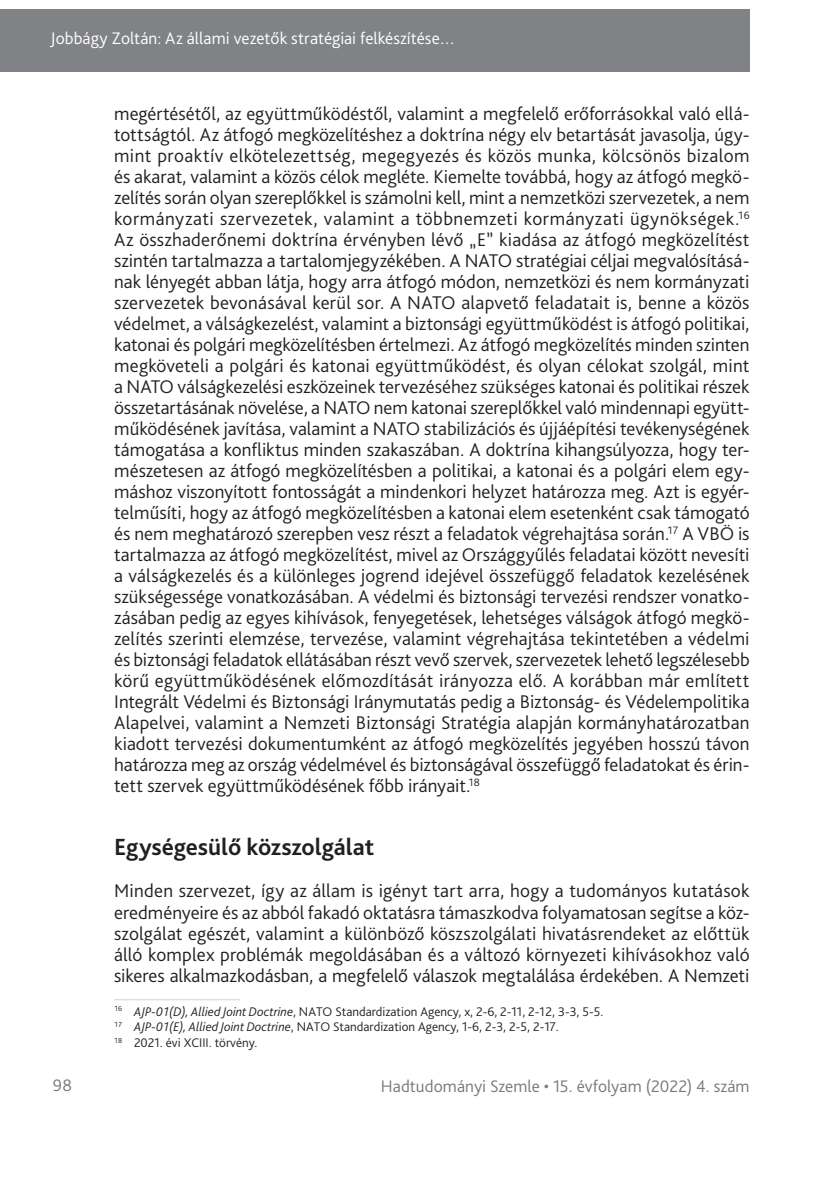
<style>
.page{position:relative;width:834px;height:1181px;background:#fff}
.page>*{position:absolute;margin:0;border:0;box-sizing:border-box;transform-origin:0 0}
._1_1__Head{font:700 24.5px "Bliss Pro";letter-spacing:-.005em;color:#231f20}
._2__Body_1st_paragra{font:300 19.25px/21px "Bliss Pro";letter-spacing:.01em;color:#231f20;text-align:justify}
.t1{font:300 17.5px "Bliss Pro";letter-spacing:.01em;color:#fff}
.t2{font:300 17.5px "Bliss Pro";letter-spacing:.005em;color:#767a7c}
.Lábjegyzet{font:300 13.12px "Bliss Pro";color:#231f20}
.s1{font-style:italic}
</style>
<div class="page">
<div style="left:0;top:9px;width:749px;height:63px;background:#808285"></div>
<hr style="left:114px;top:999px;width:126px;height:1px;background:#d1d2d4">
<p class="t1" style="left:51px;top:27px;width:406px">Jobbágy Zoltán: Az állami vezetők stratégiai felkészítése…</p>
<p class="_2__Body_1st_paragra" style="left:114px;top:103px;width:637px">megértésétől, az együttműködéstől, valamint a megfelelő erőforrásokkal való ellá&shy;tottságtól. Az átfogó megközelítéshez a doktrína négy elv betartását javasolja, úgy&shy;mint proaktív elkötelezettség, megegyezés és közös munka, kölcsönös bizalom és akarat, valamint a közös célok megléte. Kiemelte továbbá, hogy az átfogó megkö&shy;zelítés során olyan szereplőkkel is számolni kell, mint a nemzetközi szervezetek, a nem kormányzati szervezetek, valamint a többnemzeti kormányzati ügynökségek.<sup>16<br></sup>Az összhaderőnemi doktrína érvényben lévő „E” kiadása az átfogó megközelítést szintén tartalmazza a tartalomjegyzékében. A NATO stratégiai céljai megvalósításá&shy;nak lényegét abban látja, hogy arra átfogó módon, nemzetközi és nem kormányzati szervezetek bevonásával kerül sor. A NATO alapvető feladatait is, benne a közös védelmet, a válságkezelést, valamint a biztonsági együttműködést is átfogó politikai, katonai és polgári megközelítésben értelmezi. Az átfogó megközelítés minden szinten megköveteli a polgári és katonai együttműködést, és olyan célokat szolgál, mint a NATO válságkezelési eszközeinek tervezéséhez szükséges katonai és politikai részek összetartásának növelése, a NATO nem katonai szereplőkkel való mindennapi együtt&shy;működésének javítása, valamint a NATO stabilizációs és újjáépítési tevékenységének támogatása a konfliktus minden szakaszában. A doktrína kihangsúlyozza, hogy ter&shy;mészetesen az átfogó megközelítésben a politikai, a katonai és a polgári elem egy&shy;máshoz viszonyított fontosságát a mindenkori helyzet határozza meg. Azt is egyér&shy;telműsíti, hogy az átfogó megközelítésben a katonai elem esetenként csak támogató és nem meghatározó szerepben vesz részt a feladatok végrehajtása során.<sup>17</sup> A VBÖ is tartalmazza az átfogó megközelítést, mivel az Országgyűlés feladatai között nevesíti a válságkezelés és a különleges jogrend idejével összefüggő feladatok kezelésének szükségessége vonatkozásában. A védelmi és biztonsági tervezési rendszer vonatko&shy;zásában pedig az egyes kihívások, fenyegetések, lehetséges válságok átfogó megkö&shy;zelítés szerinti elemzése, tervezése, valamint végrehajtása tekintetében a védelmi és biztonsági feladatok ellátásában részt vevő szervek, szervezetek lehető legszélesebb körű együttműködésének előmozdítását irányozza elő. A korábban már említett Integrált Védelmi és Biztonsági Iránymutatás pedig a Biztonság- és Védelempolitika Alapelvei, valamint a Nemzeti Biztonsági Stratégia alapján kormányhatározatban kiadott tervezési dokumentumként az átfogó megközelítés jegyében hosszú távon határozza meg az ország védelmével és biztonságával összefüggő feladatokat és érin&shy;tett szervek együttműködésének főbb irányait.<sup>18</sup></p>
<p class="_1_1__Head" style="left:114px;top:832px;width:261px">Egységesülő közszolgálat</p>
<p class="_2__Body_1st_paragra" style="left:114px;top:880px;width:636px">Minden szervezet, így az állam is igényt tart arra, hogy a tudományos kutatások eredményeire és az abból fakadó oktatásra támaszkodva folyamatosan segítse a köz&shy;szolgálat egészét, valamint a különböző köszszolgálati hivatásrendeket az előttük álló komplex problémák megoldásában és a változó környezeti kihívásokhoz való sikeres alkalmazkodásban, a megfelelő válaszok megtalálása érdekében. A Nemzeti</p>
<p class="Lábjegyzet" style="left:114px;top:1003px;width:490px"><sup>16</sup> <span class="s1">AJP-01(D), Allied Joint Doctrine</span>, NATO Standardization Agency, x, 2-6, 2-11, 2-12, 3-3, 5-5.</p>
<p class="Lábjegyzet" style="left:114px;top:1018px;width:446px"><sup>17</sup> <span class="s1">AJP-01(E), Allied Joint Doctrine</span>, NATO Standardization Agency, 1-6, 2-3, 2-5, 2-17.</p>
<p class="Lábjegyzet" style="left:114px;top:1034px;width:145px"><sup>18</sup> -2021. évi XCIII. törvény.</p>
<p class="t2" style="left:53px;top:1074px;width:21px">98</p>
<p class="t2" style="left:381px;top:1075px;width:370px">Hadtudományi Szemle • 15. évfolyam (2022) 4. szám</p>
</div>
